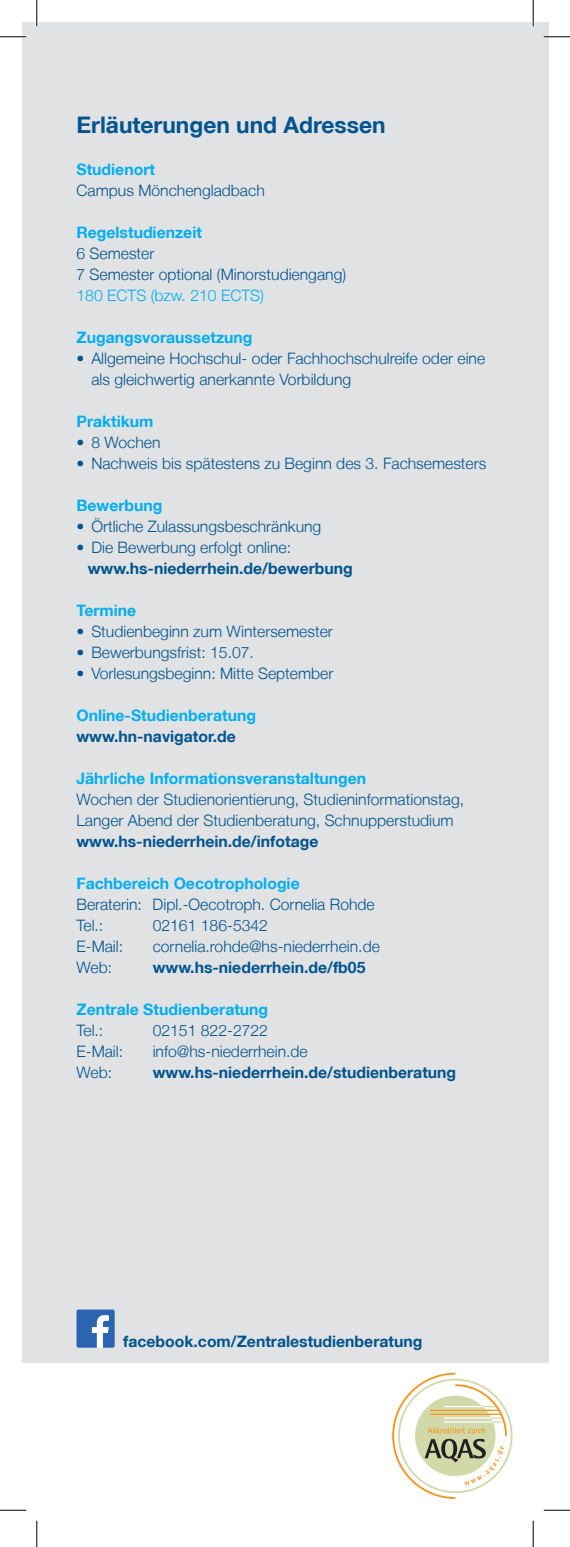
<style>
.page{position:relative;width:570px;height:1547px;background:#fff}
.page>*{position:absolute;margin:0;border:0;box-sizing:border-box;transform-origin:0 0}
.t1{font:700 22.75px "Helvetica Neue LT";color:#00548e}
.t2{font:300 15.75px/21px "Helvetica Neue LT";color:#00548e}
.t3{font:700 15.75px "Helvetica Neue LT";color:#00548e}
.t4{font:700 15.75px "Helvetica Neue LT";color:#00aeef}
.t5{font:300 15.75px "Helvetica Neue LT";color:#00aeef}
</style>
<div class="page">
<div style="left:22px;top:22px;width:526px;height:1340px;background:#e1e2e4"></div>
<svg style="left:392px;top:1372px;width:115px;height:127px"></svg>
<svg style="left:76px;top:1309px;width:39px;height:39px;background:#5a86c0"></svg>
<hr style="left:0;top:36px;width:26px;height:2px;background:#fff">
<hr style="left:543px;top:36px;width:27px;height:2px;background:#fff">
<hr style="left:36px;top:0;width:2px;height:26px;background:#fff">
<hr style="left:532px;top:0;width:2px;height:26px;background:#fff">
<svg style="left:0;top:36px;width:26px;height:1px"></svg>
<svg style="left:543px;top:36px;width:27px;height:1px"></svg>
<svg style="left:0;top:1510px;width:26px;height:1px"></svg>
<svg style="left:543px;top:1510px;width:27px;height:1px"></svg>
<svg style="left:36px;top:0;width:1px;height:26px"></svg>
<svg style="left:36px;top:1521px;width:1px;height:26px"></svg>
<svg style="left:533px;top:0;width:1px;height:26px"></svg>
<svg style="left:533px;top:1521px;width:1px;height:26px"></svg>
<h1 class="t1" style="left:76px;top:111px;width:310px">Erläuterungen und Adressen</h1>
<p class="t4" style="left:76px;top:160px;width:80px">Studienort</p>
<p class="t2" style="left:76px;top:180px;width:190px">Campus Mönchengladbach</p>
<p class="t4" style="left:76px;top:223px;width:127px">Regelstudienzeit</p>
<p class="t2" style="left:76px;top:243px;width:271px">6 Semester<br>7 Semester optional (Minorstudiengang)</p>
<p class="t5" style="left:76px;top:286px;width:189px">180 ECTS (bzw. 210 ECTS)</p>
<p class="t4" style="left:76px;top:328px;width:177px">Zugangsvoraussetzung</p>
<p class="t2" style="left:91px;top:348px;width:395px;text-indent:-15px">• Allgemeine Hochschul- oder Fachhochschulreife oder eine als gleichwertig anerkannte Vorbildung</p>
<p class="t4" style="left:76px;top:412px;width:78px">Praktikum</p>
<p class="t2" style="left:76px;top:432px;width:86px">• 8 Wochen</p>
<p class="t2" style="left:76px;top:453px;width:411px">• Nachweis bis spätestens zu Beginn des 3. Fachsemesters</p>
<p class="t4" style="left:76px;top:496px;width:88px">Bewerbung</p>
<p class="t2" style="left:76px;top:516px;width:246px">• Örtliche Zulassungsbeschränkung</p>
<p class="t2" style="left:76px;top:537px;width:216px">• Die Bewerbung erfolgt online:</p>
<p class="t3" style="left:88px;top:559px;width:266px">www.hs-niederrhein.de/bewerbung</p>
<p class="t4" style="left:76px;top:601px;width:61px">Termine</p>
<p class="t2" style="left:76px;top:621px;width:258px">• Studienbeginn zum Wintersemester</p>
<p class="t2" style="left:76px;top:642px;width:179px">• Bewerbungsfrist: 15.07.</p>
<p class="t2" style="left:76px;top:663px;width:258px">• Vorlesungsbeginn: Mitte September</p>
<p class="t4" style="left:76px;top:706px;width:181px">Online-Studienberatung</p>
<p class="t3" style="left:76px;top:727px;width:161px">www.hn-navigator.de</p>
<p class="t4" style="left:76px;top:769px;width:291px">Jährliche Informationsveranstaltungen</p>
<p class="t2" style="left:76px;top:789px;width:389px">Wochen der Studienorientierung, Studieninformationstag,<br>Langer Abend der Studienberatung, Schnupperstudium</p>
<p class="t3" style="left:76px;top:832px;width:243px">www.hs-niederrhein.de/infotage</p>
<p class="t4" style="left:76px;top:874px;width:225px">Fachbereich Oecotrophologie</p>
<p class="t2" style="left:76px;top:894px;width:300px">Beraterin: Dipl.-Oecotroph. Cornelia Rohde<br>Tel.:</p>
<p class="t2" style="left:153px;top:915px;width:117px">02161 186-5342</p>
<p class="t2" style="left:76px;top:936px;width:48px">E-Mail:</p>
<p class="t2" style="left:153px;top:936px;width:229px">cornelia.rohde@hs-niederrhein.de</p>
<p class="t2" style="left:76px;top:957px;width:37px">Web:</p>
<p class="t3" style="left:153px;top:958px;width:214px">www.hs-niederrhein.de/fb05</p>
<p class="t4" style="left:76px;top:1000px;width:193px">Zentrale Studienberatung</p>
<p class="t2" style="left:76px;top:1020px;width:28px">Tel.:</p>
<p class="t2" style="left:153px;top:1020px;width:117px">02151 822-2722</p>
<p class="t2" style="left:76px;top:1041px;width:48px">E-Mail:</p>
<p class="t2" style="left:153px;top:1041px;width:156px">info@hs-niederrhein.de</p>
<p class="t2" style="left:76px;top:1062px;width:37px">Web:</p>
<p class="t3" style="left:153px;top:1063px;width:305px">www.hs-niederrhein.de/studienberatung</p>
<p class="t3" style="left:123px;top:1331px;width:300px">facebook.com/Zentralestudienberatung</p>
</div>
